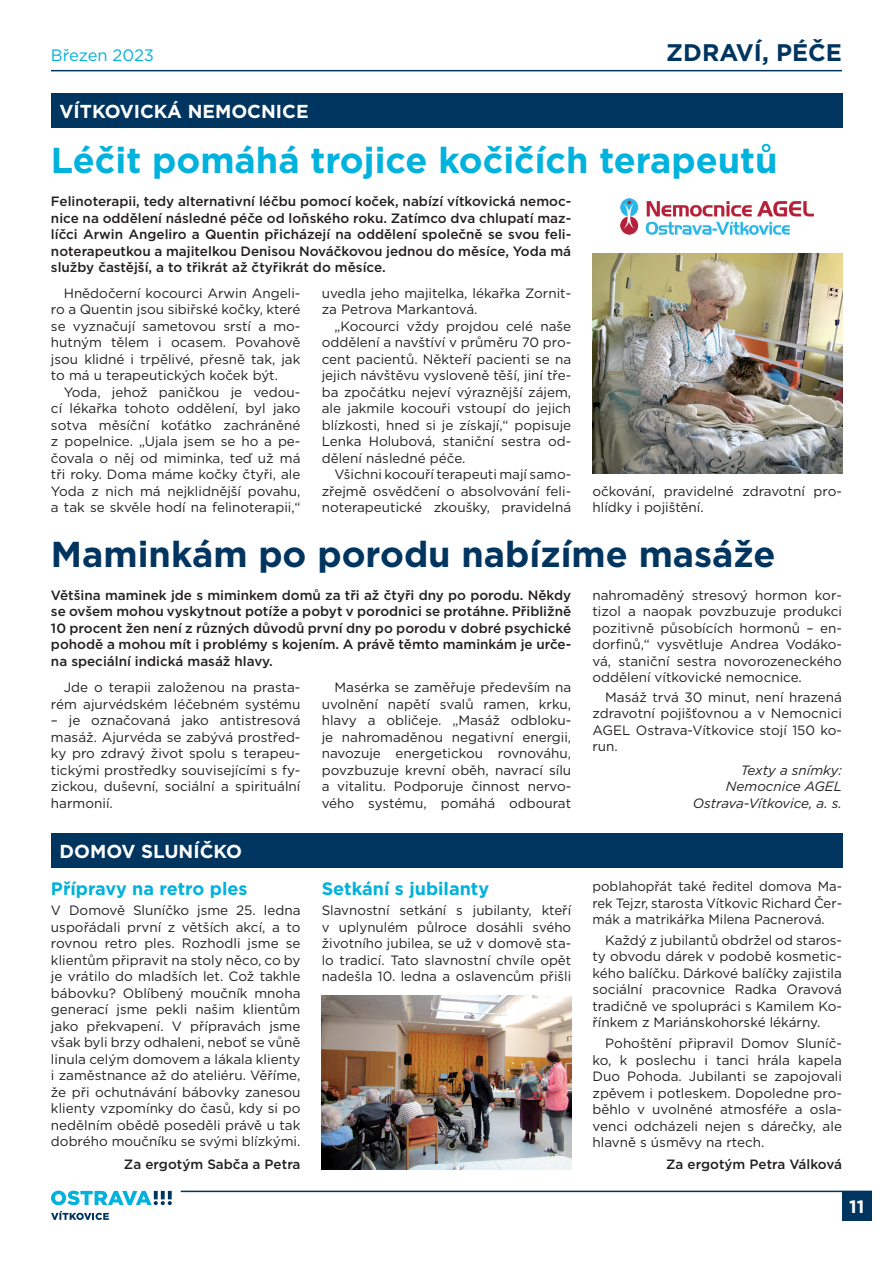
<style>
.page{position:relative;width:893px;height:1263px;background:#fff}
.page>*{position:absolute;margin:0;border:0;box-sizing:border-box;transform-origin:0 0}
.t1{font:700 36px "Gotham";color:#00b2dc}
.t2{font:700 36px "Gotham";color:#003560}
.t3{font:700 24px "Gotham";color:#003560}
.t4{font:700 18.75px "Gotham";color:#fff}
.t5{font:700 18px "Gotham";color:#00b2dc}
.t6{font:700 18px "Gotham";color:#fff}
.t7{font:16.5px "Gotham";letter-spacing:-.015em;color:#00b2dc}
.t8{font:13.5px/16.5px "Gotham";color:#231f20;text-align:justify}
.t9{font:500 13.5px/16.5px "Gotham";color:#231f20;text-align:justify}
.t10{font:italic 13.5px/16.5px "Gotham";color:#231f20;text-align:right}
</style>
<div class="page">
<hr style="left:51px;top:70px;width:791px;height:1px;background:#003560">
<hr style="left:181px;top:1191px;width:691px;height:1px;background:#003560">
<div style="left:842px;top:1191px;width:30px;height:29px;background:#003560"></div>
<svg style="left:51px;top:1191px;width:121px;height:14px"></svg>
<svg style="left:51px;top:1211px;width:58px;height:9px"></svg>
<div style="left:51px;top:94px;width:791px;height:34px;background:#003560"></div>
<div style="left:51px;top:833px;width:791px;height:34px;background:#003560"></div>
<img style="left:621px;top:199px;width:192px;height:35px">
<img style="left:592px;top:253px;width:250px;height:220px">
<img style="left:322px;top:995px;width:249px;height:174px">
<p class="t7" style="left:51px;top:49px;width:105px">Březen 2023</p>
<h3 class="t4" style="left:59px;top:105px;width:251px">VÍTKOVICKÁ NEMOCNICE</h3>
<h2 class="t3" style="left:666px;top:44px;width:177px">ZDRAVÍ, PÉČE</h2>
<h1 class="t1" style="left:51px;top:148px;width:728px">Léčit pomáhá trojice kočičích terapeutů</h1>
<p class="t9" style="left:51px;top:194px;width:522px">Felinoterapii, tedy alternativní léčbu pomocí koček, nabízí vítkovická nemoc&shy;nice na oddělení následné péče od loňského roku. Zatímco dva chlupatí maz&shy;líčci Arwin Angeliro a Quentin přicházejí na oddělení společně se svou feli&shy;noterapeutkou a majitelkou Denisou Nováčkovou jednou do měsíce, Yoda má služby častější, a to třikrát až čtyřikrát do měsíce.</p>
<p class="t8" style="left:51px;top:286px;width:251px;text-indent:13px">Hnědočerní kocourci Arwin Ange li&shy;ro a Quentin jsou sibiřské kočky, kte ré se vyznačují sametovou srstí a mo&shy;hutným tělem i ocasem. Povahově jsou klidné i trpělivé, přesně tak, jak to má u terapeutických koček být.</p>
<p class="t8" style="left:51px;top:385px;width:251px;text-indent:13px">Yoda, jehož paničkou je vedou&shy;cí lékařka tohoto oddělení, byl jako sotva měsíční koťátko zachráněné z popelnice. „Ujala jsem se ho a pe&shy;čovala o něj od miminka, teď už má tři roky. Doma máme kočky čtyři, ale Yoda z nich má nejklidnější povahu, a tak se skvěle hodí na felinoterapii,“</p>
<p class="t8" style="left:322px;top:286px;width:251px">uvedla jeho majitelka, lékařka Zornit&shy;za Petrova Markantová.</p>
<p class="t8" style="left:322px;top:319px;width:251px;text-indent:13px">„Kocourci vždy projdou celé naše oddělení a navštíví v průměru 70 pro&shy;cent pacientů. Někteří pacienti se na jejich návštěvu vysloveně těší, jiní tře&shy;ba zpočátku nejeví výraznější zájem, ale jakmile kocouři vstoupí do jejich blízkosti, hned si je získají,“ popisuje Lenka Holubová, staniční sestra od&shy;dělení následné péče.</p>
<p class="t8" style="left:322px;top:467px;width:251px;text-indent:13px">Všichni kocouří terapeuti mají samo&shy;zřejmě osvědčení o absolvování fe li&shy;no terapeutické zkoušky, pravidel ná</p>
<p class="t8" style="left:592px;top:484px;width:251px">očkování, pravidelné zdravotní pro&shy;hlídk y i pojištění.</p>
<h1 class="t2" style="left:51px;top:541px;width:726px">Maminkám po porodu nabízíme masáže</h1>
<p class="t9" style="left:51px;top:588px;width:522px">Většina maminek jde s miminkem domů za tři až čtyři dny po porodu. Někdy se ovšem mohou vyskytnout potíže a pobyt v porodnici se protáhne. Přibližně 10 procent žen není z různých důvodů první dny po porodu v dobré psychické pohodě a mohou mít i problémy s kojením. A právě těmto maminkám je urče&shy;na speciální indická masáž hlavy.</p>
<p class="t8" style="left:51px;top:680px;width:251px;text-align:right">Jde o terapii založenou na prasta&shy;rém ajurvédském léčebném systému</p>
<p class="t8" style="left:51px;top:713px;width:251px">– je označovaná jako antistresová masáž. Ajurvéda se zabývá prostřed&shy;ky pro zdravý život spolu s terapeu&shy;tickými prostředky souvisejícími s fy&shy;zickou, duševní, sociální a spirituální harmonií.</p>
<h3 class="t4" style="left:59px;top:845px;width:184px">DOMOV SLUNÍČKO</h3>
<h3 class="t5" style="left:51px;top:882px;width:198px">Přípravy na retro ples</h3>
<p class="t8" style="left:51px;top:903px;width:251px">V Domově Sluníčko jsme 25. ledna uspořádali první z větších akcí, a to rovnou retro ples. Rozhodli jsme se klientům připravit na stoly něco, co by je vrátilo do mladších let. Což takhle bábovku? Oblíbený moučník mnoha generací jsme pekli našim klien tům jako překvapení. V přípravách jsme však byli brzy odhaleni, neboť se vůně linula celým domovem a lákala klienty i zaměstnance až do ateliéru. Věříme, že při ochutnávání bábovky zanesou klienty vzpomínky do časů, kdy si po nedělním obědě poseděli právě u tak dobrého moučníku se svými blízkými.</p>
<p class="t9" style="left:124px;top:1157px;width:178px">Za ergotým Sabča a Petra</p>
<p class="t8" style="left:322px;top:680px;width:251px;text-indent:13px">Masérka se zaměřuje především na uvolnění napětí svalů ramen, krku, hlavy a obličeje. „Masáž odbloku&shy;je nahromaděnou negativní energii, navozuje energetickou rovnováhu, povzbuzuje krevní oběh, navrací sílu a vitalitu. Podporuje činnost nervo&shy;vého systému, pomáhá odbourat</p>
<h3 class="t5" style="left:322px;top:882px;width:169px">Setkání s jubilanty</h3>
<p class="t8" style="left:322px;top:903px;width:251px">Slavnostní setkání s jubilanty, kteří v uplynulém půlroce dosáhli svého životního jubilea, se už v domově sta&shy;lo tradicí. Tato slavnostní chvíle opět nadešla 10. ledna a oslavencům přišli</p>
<p class="t8" style="left:592px;top:588px;width:251px">nahromaděný stresový hormon kor&shy;tizol a naopak povzbuzuje produkci pozitivně působících hormonů – en&shy;dorfinů,“ vysvětluje Andrea Vodáko&shy;vá, staniční sestra novorozeneckého oddělení vítkovické nemocnice.</p>
<p class="t8" style="left:592px;top:689px;width:251px;text-indent:13px">Masáž trvá 30 minut, není hrazená zdravotní pojišťovnou a v Nemocnici AGEL Ostrava-Vítkovice stojí 150 ko&shy;run.</p>
<p class="t10" style="left:693px;top:763px;width:151px">Texty a snímky:<br>Nemocnice AGEL<br>Ostrava-Vítkovice, a. s.</p>
<p class="t8" style="left:592px;top:879px;width:251px">poblahopřát také ředitel domova Ma&shy;rek Tejzr, starosta Vítkovic Richard Čer&shy;mák a matrikářka Milena Pacnerová.</p>
<p class="t8" style="left:592px;top:933px;width:251px;text-indent:13px">Každý z jubilantů obdržel od staros&shy;ty obvodu dárek v podobě kosmetic&shy;kého balíčku. Dárkové balíčky zajistila sociální pracovnice Radka Oravová tradičně ve spolupráci s Kamilem Ko&shy;řínkem z Mariánskohorské lékárny.</p>
<p class="t8" style="left:592px;top:1036px;width:251px;text-indent:13px">Pohoštění připravil Domov Sluníč&shy;ko, k poslechu i tanci hrála kapela Duo Pohoda. Jubilanti se zapojovali zpěvem i potleskem. Dopoledne pro&shy;běhlo v uvolněné atmosféře a osla&shy;venci odcházeli nejen s dárečky, ale hlavně s úsměvy na rtech.</p>
<p class="t9" style="left:666px;top:1157px;width:177px">Za ergotým Petra Válková</p>
<h3 class="t6" style="left:849px;top:1200px;width:17px">11</h3>
</div>
